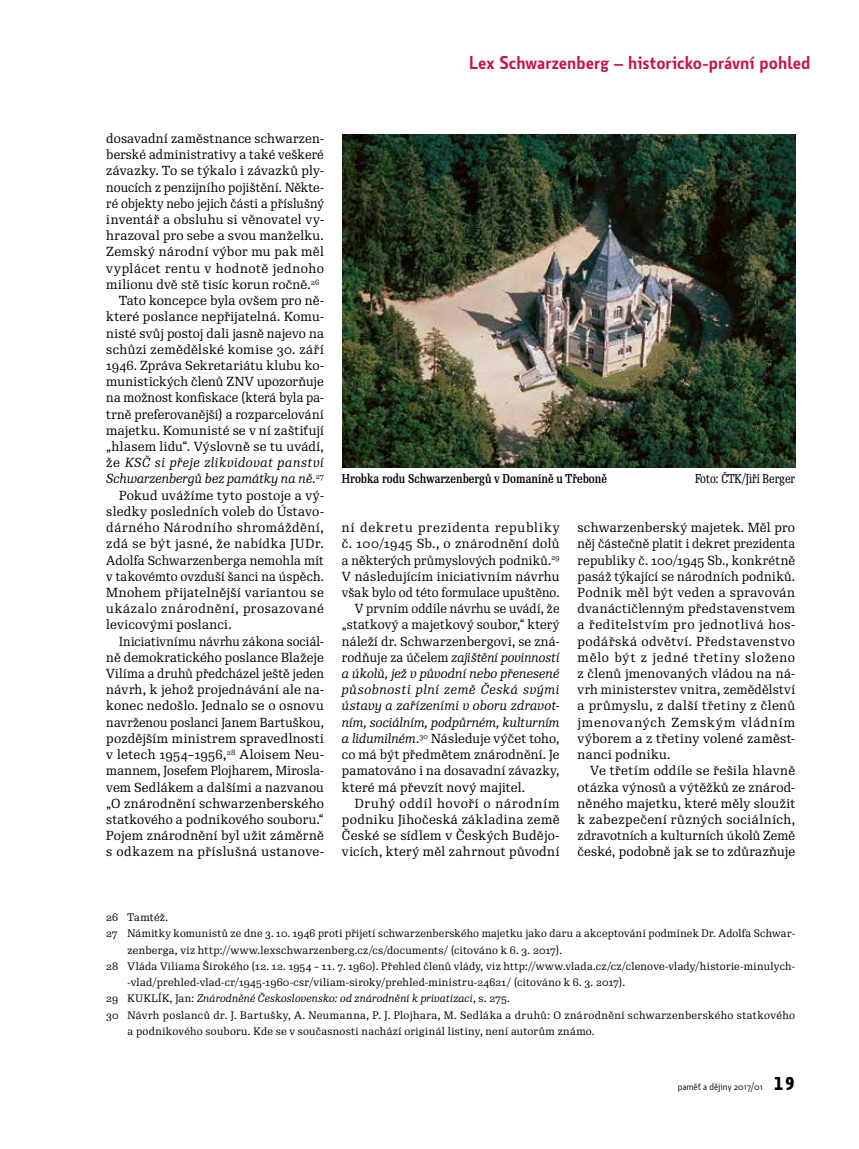
<style>
.page{position:relative;width:859px;height:1149px;background:#fff}
.page>*{position:absolute;margin:0;border:0;box-sizing:border-box;transform-origin:0 0}
.t1{font:600 18px "Botanika Std";color:#cb1148}
.t2{font:12.75px/16.2px "Re Public Std";letter-spacing:.02em;color:#000;text-align:justify}
.t3{font:italic 12.75px "Re Public Std";letter-spacing:.01em;color:#000}
.t4{font:12.75px "Re Public Std";letter-spacing:.02em;color:#000;scale:.96 1}
.t5{font:12.75px "Re Public Std";color:#000;scale:.96 1}
.t6{font:12.75px "Re Public Std";letter-spacing:.02em;color:#000;scale:.95 1}
.t7{font:12.75px "Re Public Std";letter-spacing:.045em;color:#000}
.t8{font:12.75px "Re Public Std";color:#000;scale:.95 1}
.t9{font:italic 12.75px "Re Public Std";letter-spacing:.04em;color:#000}
.t10{font:12.75px "Re Public Std";letter-spacing:.04em;color:#000}
.t11{font:12.75px "Re Public Std";letter-spacing:.065em;color:#000}
.t12{font:italic 12.75px "Re Public Std";letter-spacing:.05em;color:#000}
.t13{font:12.75px "Re Public Std";letter-spacing:.06em;color:#000}
.t14{font:500 12.45px "Re Public Std Cond";color:#000}
.t15{font:12.45px "Re Public Std Cond";color:#000}
.t16{font:10.5px "Re Public Std";letter-spacing:.025em;color:#000}
.t17{font:italic 10.5px "Re Public Std";letter-spacing:.015em;color:#000}
.t18{font:9.75px "Botanika Std";color:#000}
.s1{font-style:normal}
.s2{font-style:italic}
.s3{font-family:"Botanika Mono";font-weight:700;font-size:18px}
</style>
<div class="page">
<img style="left:342px;top:135px;width:453px;height:332px">
<h1 class="t1" style="left:469px;top:51px;width:343px">Lex Schwarzenberg – historicko-právní pohled</h1>
<p class="t2" style="left:106px;top:130px;width:219px">dosavadní zaměstnance schwarzen-</p>
<p class="t2" style="left:106px;top:147px;width:219px">berské administrativy a také veškeré</p>
<p class="t2" style="left:106px;top:163px;width:219px">závazky. To se týkalo i závazků ply-</p>
<p class="t5" style="left:106px;top:179px;width:228px">noucích z penzijního pojištění. Někte-</p>
<p class="t8" style="left:106px;top:195px;width:231px">ré objekty nebo jejich části a příslušný</p>
<p class="t2" style="left:106px;top:211px;width:219px">inventář a obsluhu si věnovatel vy-</p>
<p class="t2" style="left:106px;top:228px;width:219px">hrazoval pro sebe a svou manželku.</p>
<p class="t2" style="left:106px;top:244px;width:219px">Zemský národní výbor mu pak měl</p>
<p class="t2" style="left:106px;top:260px;width:219px">vyplácet rentu v hodnotě jednoho</p>
<p class="t2" style="left:106px;top:276px;width:215px">milionu dvě stě tisíc korun ročně.<sup>26</sup></p>
<p class="t2" style="left:119px;top:292px;width:206px">Tato koncepce byla ovšem pro ně-</p>
<p class="t2" style="left:106px;top:309px;width:219px">které poslance nepřijatelná. Komu-</p>
<p class="t2" style="left:106px;top:325px;width:219px">nisté svůj postoj dali jasně najevo na</p>
<p class="t2" style="left:106px;top:341px;width:219px">schůzi zemědělské komise 30. září</p>
<p class="t2" style="left:106px;top:357px;width:219px">1946. Zpráva Sekretariátu klubu ko-</p>
<p class="t2" style="left:106px;top:373px;width:219px">munistických členů ZNV upozorňuje</p>
<p class="t5" style="left:106px;top:389px;width:228px">na možnost konfiskace (která byla pa-</p>
<p class="t2" style="left:106px;top:406px;width:219px">trně preferovanější) a rozparcelování</p>
<p class="t2" style="left:106px;top:422px;width:219px">majetku. Komunisté se v ní zaštiťují</p>
<p class="t2" style="left:106px;top:438px;width:219px">„hlasem lidu“. Výslovně se tu uvádí,</p>
<p class="t9" style="left:106px;top:454px;width:219px"><span class="s1">že</span> KSČ si přeje zlikvidovat panství</p>
<p class="t3" style="left:106px;top:470px;width:219px">Schwarzenbergů bez památky na ně<span class="s1">.</span><sup>27</sup></p>
<p class="t2" style="left:119px;top:487px;width:206px">Pokud uvážíme tyto postoje a vý-</p>
<p class="t2" style="left:106px;top:503px;width:219px">sledky posledních voleb do Ústavo-</p>
<p class="t7" style="left:106px;top:519px;width:219px">dárného Národního shromáždění,</p>
<p class="t7" style="left:106px;top:535px;width:219px">zdá se být jasné, že nabídka JUDr.</p>
<p class="t2" style="left:106px;top:552px;width:219px">Adolfa Schwarzenberga nemohla mít</p>
<p class="t4" style="left:106px;top:568px;width:228px">v takovémto ovzduší šanci na úspěch.</p>
<p class="t2" style="left:106px;top:584px;width:219px">Mnohem přijatelnější variantou se</p>
<p class="t7" style="left:106px;top:600px;width:219px">ukázalo znárodnění, prosazované</p>
<p class="t2" style="left:106px;top:616px;width:127px">levicovými poslanci.</p>
<p class="t6" style="left:119px;top:632px;width:216px">Iniciativnímu návrhu zákona sociál-</p>
<p class="t2" style="left:106px;top:649px;width:219px">ně demokratického poslance Blažeje</p>
<p class="t4" style="left:106px;top:665px;width:228px">Vilíma a druhů předcházel ještě jeden</p>
<p class="t2" style="left:106px;top:681px;width:219px">návrh, k jehož projednávání ale na-</p>
<p class="t2" style="left:106px;top:697px;width:219px">konec nedošlo. Jednalo se o osnovu</p>
<p class="t6" style="left:106px;top:713px;width:231px">navrženou poslanci Janem Bartuškou,</p>
<p class="t2" style="left:106px;top:730px;width:219px">pozdějším ministrem spravedlnosti</p>
<p class="t2" style="left:106px;top:746px;width:219px">v letech 1954–1956,<sup>28</sup> Aloisem Neu-</p>
<p class="t5" style="left:106px;top:762px;width:228px">mannem, Josefem Plojharem, Mirosla-</p>
<p class="t2" style="left:106px;top:778px;width:219px">vem Sedlákem a dalšími a nazvanou</p>
<p class="t2" style="left:106px;top:795px;width:219px">„O znárodnění schwarzenberského</p>
<p class="t2" style="left:106px;top:811px;width:219px">statkového a podnikového souboru.“</p>
<p class="t2" style="left:106px;top:827px;width:219px">Pojem znárodnění byl užit záměrně</p>
<p class="t10" style="left:106px;top:843px;width:219px">s odkazem na příslušná ustanove-</p>
<p class="t14" style="left:342px;top:471px;width:267px">Hrobka rodu Schwarzenbergů v Domaníně u Třeboně</p>
<p class="t15" style="left:695px;top:471px;width:101px">Foto: ČTK/Jiří Berger</p>
<p class="t11" style="left:342px;top:519px;width:219px">ní dekretu prezidenta republiky</p>
<p class="t2" style="left:342px;top:535px;width:219px">č. 100/1945 Sb., o znárodnění dolů</p>
<p class="t4" style="left:342px;top:551px;width:228px">a některých průmyslových podniků.<sup>29</sup></p>
<p class="t2" style="left:342px;top:568px;width:219px">V následujícím iniciativním návrhu</p>
<p class="t4" style="left:342px;top:584px;width:228px">však bylo od této formulace upuštěno.</p>
<p class="t6" style="left:355px;top:600px;width:217px">V prvním oddíle návrhu se uvádí, že</p>
<p class="t2" style="left:342px;top:616px;width:219px">„statkový a majetkový soubor,“ který</p>
<p class="t2" style="left:342px;top:633px;width:219px">náleží dr. Schwarzenbergovi, se zná-</p>
<p class="t3" style="left:342px;top:649px;width:219px"><span class="s1">rodňuje za účelem</span> zajištění povinností</p>
<p class="t3" style="left:342px;top:665px;width:219px">a úkolů, jež v původní nebo přenesené</p>
<p class="t12" style="left:342px;top:681px;width:219px">působnosti plní země Česká svými</p>
<p class="t3" style="left:342px;top:697px;width:219px">ústavy a zařízeními v oboru zdravot-</p>
<p class="t3" style="left:342px;top:713px;width:219px">ním, sociálním, podpůrném, kulturním</p>
<p class="t2" style="left:342px;top:730px;width:219px"><span class="s2">a lidumilném</span>.<sup>30</sup> Následuje výčet toho,</p>
<p class="t2" style="left:342px;top:746px;width:219px">co má být předmětem znárodnění. Je</p>
<p class="t2" style="left:342px;top:762px;width:219px">pamatováno i na dosavadní závazky,</p>
<p class="t2" style="left:342px;top:778px;width:185px">které má převzít nový majitel.</p>
<p class="t13" style="left:355px;top:794px;width:206px">Druhý oddíl hovoří o národním</p>
<p class="t2" style="left:342px;top:811px;width:219px">podniku Jihočeská základina země</p>
<p class="t2" style="left:342px;top:827px;width:219px">České se sídlem v Českých Budějo-</p>
<p class="t2" style="left:342px;top:843px;width:219px">vicích, který měl zahrnout původní</p>
<p class="t2" style="left:578px;top:519px;width:219px">schwarzenberský majetek. Měl pro něj částečně platit i dekret prezidenta republiky č. 100/1945 Sb., konkrétně pasáž týkající se národních podniků.<br>Podnik měl být veden a spravován dvanáctičlenným představenstvem a ředitelstvím pro jednotlivá hos&shy;podářská odvětví. Představenstvo mělo být z jedné třetiny složeno z členů jmenovaných vládou na ná&shy;vrh ministerstev vnitra, zemědělství a průmyslu, z další třetiny z členů jmenovaných Zemským vládním výborem a z třetiny volené zaměst&shy;nanci podniku.</p>
<p class="t2" style="left:578px;top:762px;width:219px;text-indent:13px">Ve třetím oddíle se řešila hlavně otázka výnosů a výtěžků ze znárod&shy;něného majetku, které měly sloužit k zabezpečení různých sociálních, zdravotních a kulturních úkolů Země české, podobně jak se to zdůrazňuje</p>
<p class="t16" style="left:106px;top:910px;width:63px">26 Tamtéž.</p>
<p class="t16" style="left:106px;top:926px;width:690px">27 Námitky komunistů ze dne 3. 10. 1946 proti přijetí schwarzenberského majetku jako daru a akceptování podmínek Dr. Adolfa Schwar-</p>
<p class="t16" style="left:128px;top:942px;width:436px">zenberga, viz http://www.lexschwarzenberg.cz/cs/documents/ (citováno k 6. 3. 2017).</p>
<p class="t16" style="left:106px;top:959px;width:690px">28 Vláda Viliama Širokého (12. 12. 1954 – 11. 7. 1960). Přehled členů vlády, viz http://www.vlada.cz/cz/clenove-vlady/historie-minulych-</p>
<p class="t16" style="left:128px;top:975px;width:499px">-vlad/prehled-vlad-cr/1945-1960-csr/viliam-siroky/prehled-ministru-24621/ (citováno k 6. 3. 2017).</p>
<p class="t17" style="left:106px;top:991px;width:405px"><span class="s1">29 KUKLÍK, Jan:</span> Znárodněné Československo: od znárodnění k privatizaci<span class="s1">, s. 275.</span></p>
<p class="t16" style="left:106px;top:1007px;width:690px">30 Návrh poslanců dr. J. Bartušky, A. Neumanna, P. J. Plojhara, M. Sedláka a druhů: O znárodnění schwarzenberského statkového</p>
<p class="t16" style="left:128px;top:1023px;width:469px">a podnikového souboru. Kde se v současnosti nachází originál listiny, není autorům známo.</p>
<p class="t18" style="left:678px;top:1080px;width:119px">paměť a dějiny 2017/01 <span class="s3">19</span></p>
</div>
